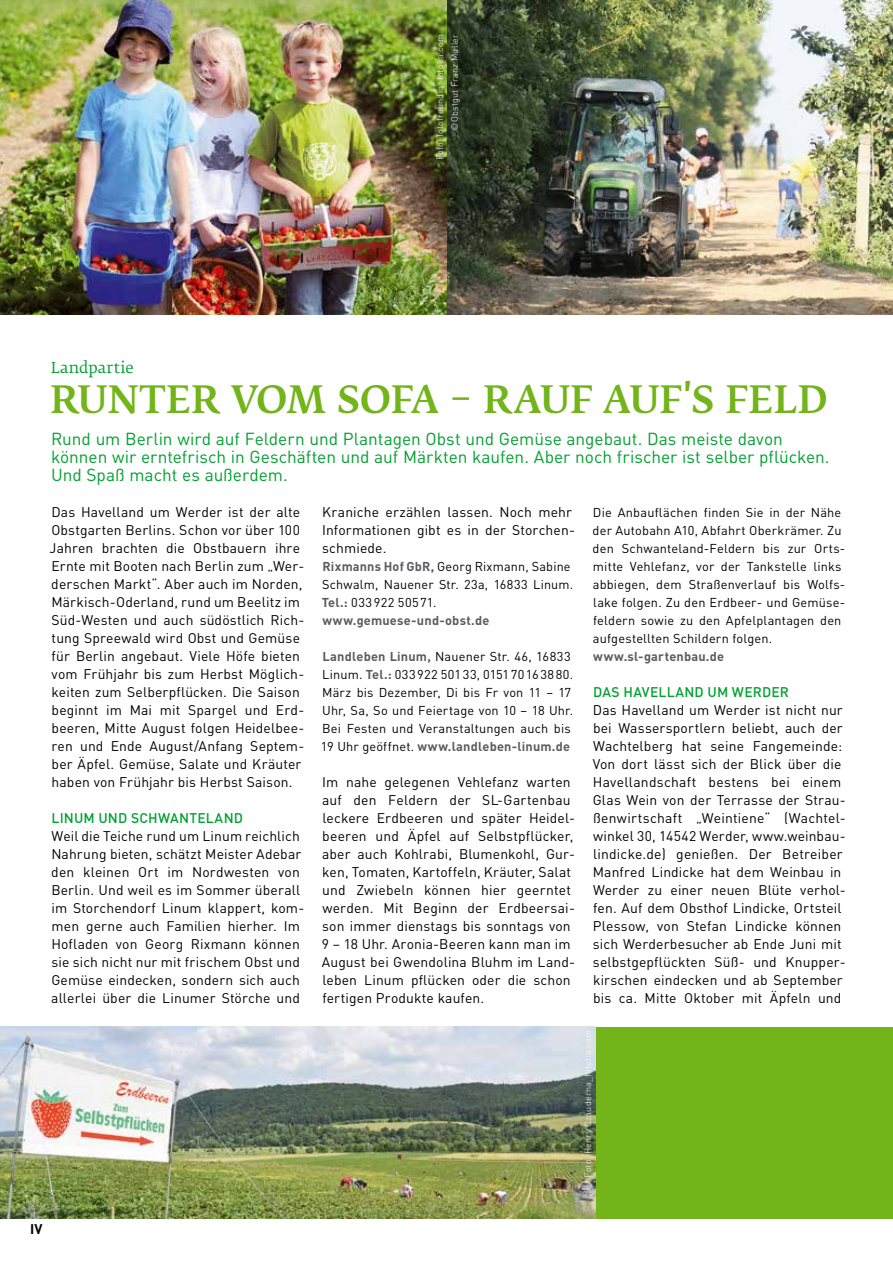
<style>
.page{position:relative;width:893px;height:1263px;background:#fff}
.page>*{position:absolute;margin:0;border:0;box-sizing:border-box;transform-origin:0 0}
.t1{font:500 37.5px "Fedra Serif B Pro";letter-spacing:-.015em;color:#72b41a}
.t2{font:17.25px/18px "DIN";color:#00a030}
.t3{font:15px "Fedra Serif B Pro";letter-spacing:.025em;color:#00a030}
.t4{font:13.8px/18px "DIN";letter-spacing:.01em;color:#000}
.t5{font:500 13.8px "DIN";letter-spacing:.01em;color:#00a030}
.t6{font:700 13.8px "DIN";color:#000}
.t7{font:12.75px/18px "DIN";letter-spacing:.015em;color:#000}
.t8{font:700 12.75px "DIN";letter-spacing:.015em;color:#5c5b60}
.t9{font:300 9px "DIN";letter-spacing:.025em;color:#fff}
.s1{font-weight:700;color:#5c5b60}
</style>
<div class="page">
<div style="left:0;top:1027px;width:893px;height:191px;background:#72b41a"></div>
<img style="left:0;top:1027px;width:595px;height:191px">
<img style="left:0;top:0;width:893px;height:315px">
<p class="t9" style="left:449px;top:131px;width:98px;rotate:-90deg">©Obstgut Franz Müller</p>
<p class="t9" style="left:434px;top:160px;width:128px;rotate:-90deg">Foto: fotofreundin_fotolia.com</p>
<p class="t3" style="left:51px;top:359px;width:84px">Landpartie</p>
<h1 class="t1" style="left:50px;top:379px;width:779px">RUNTER VOM SOFA – RAUF AUF'S FELD</h1>
<p class="t2" style="left:51px;top:429px;width:780px">Rund um Berlin wird auf Feldern und Plantagen Obst und Gemüse angebaut. Das meiste davon können wir erntefrisch in Geschäften und auf Märkten kaufen. Aber noch frischer ist selber pflücken.<br>Und Spaß macht es außerdem.</p>
<p class="t4" style="left:50px;top:503px;width:256px">Das Havelland um Werder ist der alte Obstgarten Berlins. Schon vor über 100<br>Jahren brachten die Obstbauern ihre Ernte mit Booten nach Berlin zum „Wer&shy;derschen Markt“. Aber auch im Norden, Märkisch-Oderland, rund um Beelitz im Süd-Westen und auch südöstlich Rich&shy;tung Spreewald wird Obst und Gemüse für Berlin angebaut. Viele Höfe bieten vom Frühjahr bis zum Herbst Möglich&shy;keiten zum Selberpflücken. Die Saison beginnt im Mai mit Spargel und Erd&shy;beeren, Mitte August folgen Heidelbee&shy;ren und Ende August/Anfang Septem&shy;ber Äpfel. Gemüse, Salate und Kräuter haben von Frühjahr bis Herbst Saison.</p>
<p class="t5" style="left:52px;top:809px;width:193px">LI NUM UND SCHWANTELAND</p>
<p class="t4" style="left:51px;top:827px;width:254px">Weil die Teiche rund um Linum reichlich Nahrung bieten, schätzt Meister Adebar den kleinen Ort im Nordwesten von Berlin. Und weil es im Sommer überall im Storchendorf Linum klappert, kom&shy;men gerne auch Familien hierher. Im Hofladen von Georg Rixmann können sie sich nicht nur mit frischem Obst und Gemüse eindecken, sondern sich auch allerlei über die Linumer Störche und</p>
<p class="t4" style="left:322px;top:503px;width:254px">Kraniche erzählen lassen. Noch mehr<br>Informationen gibt es in der Storchen&shy;schmiede.</p>
<p class="t7" style="left:322px;top:557px;width:253px"><span class="s1">Rixmanns Hof GbR,</span> Georg Rixmann, Sabine<br>Schwalm, Nauener Str. 23a, 16833 Linum.<br><span class="s1">Tel.:</span> 033922 50571. <span class="s1">www.gemuese-und-obst.de</span></p>
<p class="t7" style="left:321px;top:647px;width:254px"><span class="s1">Landleben Linum,</span> Nauener Str. 46, 16833<br>Linum. <span class="s1">Tel.:</span> 033922 50133, 015170163880.<br>März bis Dezember, Di bis Fr von 11 – 17<br>Uhr, Sa, So und Feiertage von 10 – 18 Uhr.<br>Bei Festen und Veranstaltungen auch bis 19 Uhr geöffnet. <span class="s1">www.landleben-linum.de</span></p>
<p class="t4" style="left:322px;top:773px;width:255px">Im nahe gelegenen Vehlefanz warten auf den Feldern der SL-Gartenbau leckere Erdbeeren und später Heidel&shy;beeren und Äpfel auf Selbstpflücker, aber auch Kohlrabi, Blumenkohl, Gur&shy;ken, Tomaten, Kartoffeln, Kräuter, Salat und Zwiebeln können hier geerntet werden. Mit Beginn der Erdbeersai&shy;son immer dienstags bis sonntags von 9 – 18 Uhr. Aronia-Beeren kann man im August bei Gwendolina Bluhm im Land&shy;leben Linum pflücken oder die schon fertigen Produkte kaufen.</p>
<p class="t7" style="left:593px;top:503px;width:254px">Die Anbauflächen finden Sie in der Nähe der Autobahn A10, Abfahrt Oberkrämer. Zu den Schwanteland-Feldern bis zur Orts&shy;mitte Vehlefanz, vor der Tankstelle links abbiegen, dem Straßenverlauf bis Wolfs&shy;lake folgen. Zu den Erdbeer- und Gemüse&shy;feldern sowie zu den Apfelplantagen den aufgestellten Schildern folgen.</p>
<p class="t8" style="left:593px;top:648px;width:132px">www.sl-gartenbau.de</p>
<p class="t5" style="left:593px;top:683px;width:198px">DAS HAVELLAND UM WERDER</p>
<p class="t4" style="left:593px;top:701px;width:255px">Das Havelland um Werder ist nicht nur bei Wassersportlern beliebt, auch der Wachtelberg hat seine Fangemeinde:<br>Von dort lässt sich der Blick über die Havellandschaft bestens bei einem Glas Wein von der Terrasse der Strau&shy;ßenwirtschaft „Weintiene“ (Wachtel&shy;winkel 30, 14542 Werder, www.weinbau&shy;lindicke.de) genießen. Der Betreiber Manfred Lindicke hat dem Weinbau in Werder zu einer neuen Blüte verhol&shy;fen. Auf dem Obsthof Lindicke, Ortsteil Plessow, von Stefan Lindicke können sich Werderbesucher ab Ende Juni mit selbstgepflückten Süß- und Knupper&shy;kirschen eindecken und ab September bis ca. Mitte Oktober mit Äpfeln und</p>
<p class="t9" style="left:582px;top:1178px;width:149px;rotate:-90deg">Foto: Henry Czauderna_fotolia.com</p>
<p class="t6" style="left:30px;top:1220px;width:14px">IV</p>
</div>
